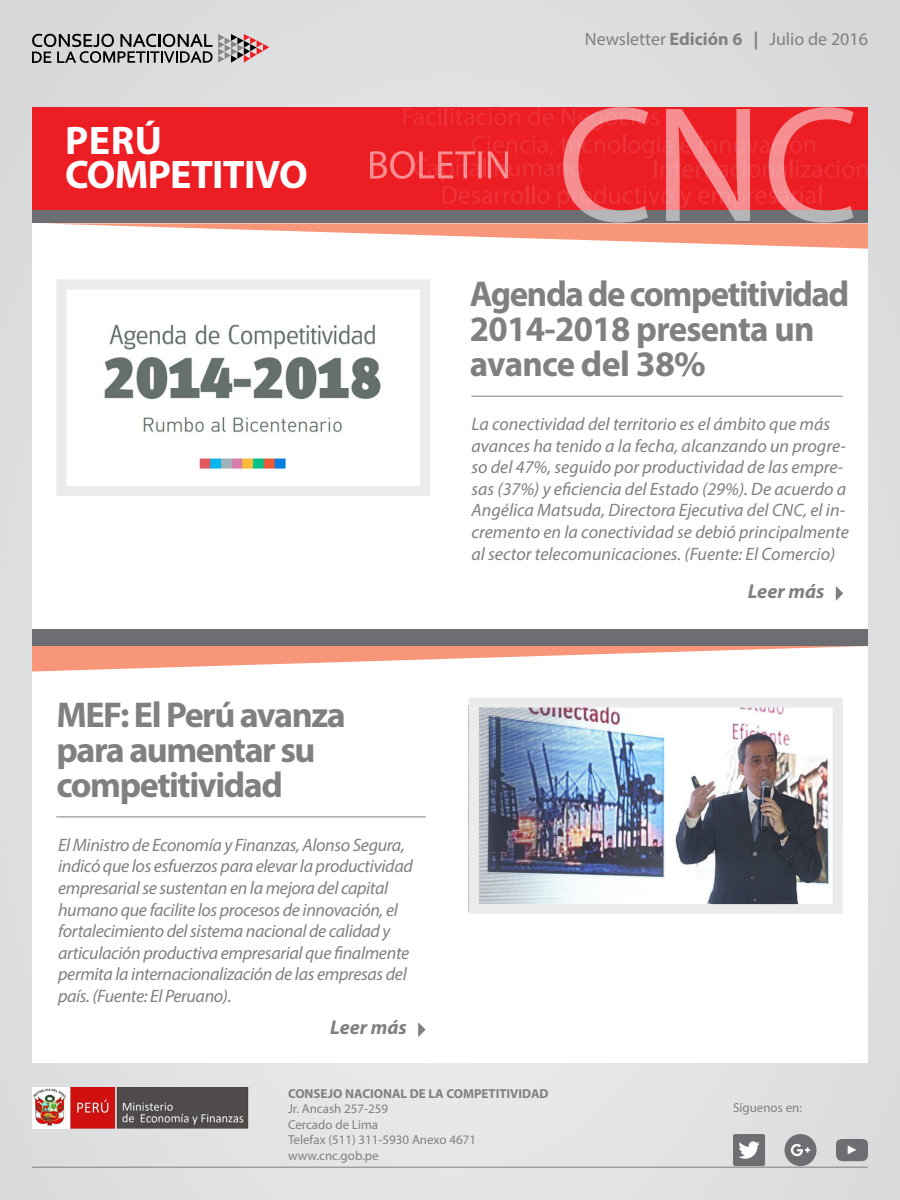
<style>
.page{position:relative;width:900px;height:1200px;background:#dddedf}
.page>*{position:absolute;margin:0;border:0;box-sizing:border-box;transform-origin:0 0}
.t1{font:700 40px/34.4px "Myriad Pro";letter-spacing:-.02em;color:#fff}
.t2{font:700 36px/35px "Myriad Pro";letter-spacing:-.04em;color:#808080}
.t3{font:italic 700 20px "Myriad Pro";color:#808080}
.t4{font:italic 18px/21.6px "Myriad Pro";letter-spacing:-.02em;color:#808080}
.t5{font:italic 18px/21.6px "Myriad Pro";color:#808080}
.t6{font:18px "Myriad Pro";color:#808080}
.t7{font:13px/15.6px "Myriad Pro";color:#808080}
.t8{font:700 13px "Myriad Pro";color:#808080}
.s1{font-weight:700}
</style>
<div class="page">
<svg style="left:32px;top:34px;width:237px;height:29px"></svg>
<div style="left:32px;top:206px;width:836px;height:700px;background:#6d6e71"></div>
<div style="left:32px;top:223px;width:836px;height:406px;background:#fff"></div>
<div style="left:32px;top:646px;width:836px;height:417px;background:#fff"></div>
<svg style="left:32px;top:646px;width:833px;height:26px"></svg>
<svg style="left:41px;top:107px;width:827px;height:142px"></svg>
<hr style="left:56px;top:816px;width:370px;height:1px;background:#808080">
<svg style="left:418px;top:1022px;width:8px;height:15px"></svg>
<hr style="left:471px;top:396px;width:372px;height:1px;background:#808080">
<svg style="left:836px;top:586px;width:7px;height:15px"></svg>
<img style="left:104px;top:324px;width:277px;height:146px">
<div style="left:56px;top:279px;width:374px;height:217px;border:10px solid #ebebeb"></div>
<img style="left:480px;top:709px;width:351px;height:194px">
<div style="left:469px;top:698px;width:374px;height:216px;border:10px solid #ebebeb"></div>
<img style="left:32px;top:1088px;width:217px;height:41px">
<div style="left:733px;top:1134px;width:32px;height:32px;background:#6d6e71;border-radius:2px"></div>
<svg style="left:738px;top:1141px;width:22px;height:18px"></svg>
<div style="left:836px;top:1139px;width:32px;height:22px;background:#6d6e71;border-radius:8px"></div>
<svg style="left:848px;top:1145px;width:8px;height:9px"></svg>
<div style="left:785px;top:1134px;width:32px;height:32px;background:#6d6e71;border-radius:50%"></div>
<svg style="left:791px;top:1144px;width:19px;height:12px"></svg>
<hr style="left:32px;top:1167px;width:836px;height:1px;background:#808080">
<h1 class="t1" style="left:65px;top:122px;width:244px">PERÚ<br>COMPETITIVO</h1>
<h2 class="t2" style="left:56px;top:696px;width:291px">MEF: El Perú avanza para aumentar su competitividad</h2>
<p class="t4" style="left:58px;top:834px;width:356px">El Ministro de Economía y Finanzas, Alonso Segura, indicó que los esfuerzos para elevar la productividad empresarial se sustentan en la mejora del capital humano que facilite los procesos de innovación, el fortalecimiento del sistema nacional de calidad y articulación productiva empresarial que finalmente permita la internacionalización de las empresas del país. (Fuente: El Peruano).</p>
<p class="t3" style="left:330px;top:1014px;width:78px">Leer más</p>
<p class="t6" style="left:585px;top:28px;width:285px">Newsletter <span class="s1">Edición 6 |</span> Julio de 2016</p>
<h2 class="t2" style="left:470px;top:275px;width:381px">Agenda de competitividad<br>2014-2018 presenta un avance del 38%</h2>
<p class="t5" style="left:471px;top:413px;width:379px">La conectividad del territorio es el ámbito que más avances ha tenido a la fecha, alcanzando un progre&shy;so del 47%, seguido por productividad de las empre&shy;sas (37%) y eficiencia del Estado (29%). De acuerdo a Angélica Matsuda, Directora Ejecutiva del CNC, el in&shy;cremento en la conectividad se debió principalmente al sector telecomunicaciones. (Fuente: El Comercio)</p>
<p class="t3" style="left:748px;top:578px;width:78px">Leer más</p>
<p class="t8" style="left:288px;top:1085px;width:262px">CONSEJO NACIONAL DE LA COMPETITIVIDAD</p>
<p class="t7" style="left:288px;top:1101px;width:190px">Jr. Ancash 257-259<br>Cercado de Lima<br>Telefax (511) 311-5930 Anexo 4671 www.cnc.gob.pe</p>
<p class="t7" style="left:733px;top:1100px;width:71px">Síguenos en:</p>
</div>
